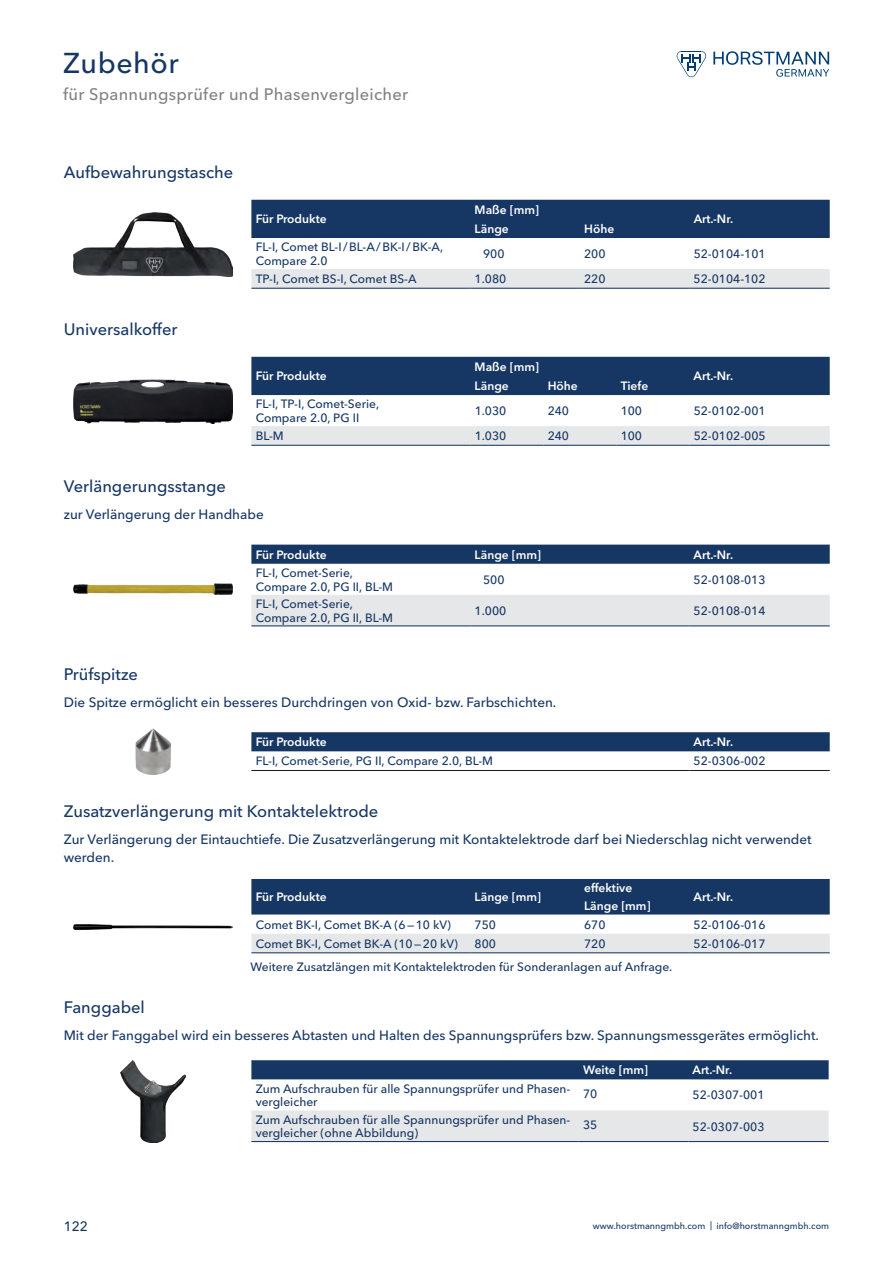
<style>
.page{position:relative;width:893px;height:1263px;background:#fff}
.page>*{position:absolute;margin:0;border:0;box-sizing:border-box;transform-origin:0 0}
.Headline{font:500 28.5px "Avenir Next W1 G";letter-spacing:.02em;color:#163764}
.Zwischenüberschrifte{font:500 16.5px "Avenir Next W1 G";color:#163764}
.Subtitel{font:500 16.5px "Avenir Next W1 G";letter-spacing:.015em;color:#808285}
.Fließtext{font:500 13.5px/18px "Avenir Next W1 G";color:#163764}
.Tabelle_-_Text{font:500 12px/13.5px "Avenir Next W1 G";color:#163764}
.Headline_-_weiß{font:600 12px/18px "Avenir Next W1 G";color:#fff}
.Tabelle_-_Artikelnum{font:500 12px "Avenir Next W1 G";color:#163764}
.Kleingedrucktes{font:500 12px "Avenir Next W1 G";color:#163764}
.t1{font:500 9px "Avenir Next W1 G";color:#163764}
</style>
<div class="page">
<svg style="left:677px;top:51px;width:29px;height:26px"></svg>
<svg style="left:713px;top:51px;width:116px;height:26px"></svg>
<img style="left:73px;top:379px;width:160px;height:45px">
<div style="left:251px;top:357px;width:579px;height:38px;background:#163764"></div>
<div style="left:251px;top:426px;width:579px;height:19px;background:#e6e7e9"></div>
<hr style="left:251px;top:445px;width:219px;height:1px;background:#163764">
<hr style="left:470px;top:445px;width:73px;height:1px;background:#163764">
<hr style="left:543px;top:445px;width:73px;height:1px;background:#163764">
<hr style="left:616px;top:445px;width:73px;height:1px;background:#163764">
<hr style="left:689px;top:445px;width:141px;height:1px;background:#163764">
<img style="left:73px;top:584px;width:160px;height:10px">
<div style="left:251px;top:545px;width:579px;height:19px;background:#163764"></div>
<div style="left:251px;top:595px;width:579px;height:30px;background:#e6e7e9"></div>
<hr style="left:251px;top:625px;width:219px;height:1px;background:#163764">
<hr style="left:470px;top:625px;width:219px;height:1px;background:#163764">
<hr style="left:689px;top:625px;width:141px;height:1px;background:#163764">
<div style="left:251px;top:732px;width:579px;height:19px;background:#163764"></div>
<hr style="left:251px;top:770px;width:438px;height:1px;background:#231f20">
<hr style="left:689px;top:770px;width:141px;height:1px;background:#231f20">
<img style="left:135px;top:728px;width:36px;height:47px">
<img style="left:73px;top:924px;width:160px;height:6px">
<div style="left:251px;top:879px;width:579px;height:35px;background:#163764"></div>
<div style="left:251px;top:934px;width:579px;height:18px;background:#e6e7e9"></div>
<hr style="left:251px;top:952px;width:219px;height:1px;background:#163764">
<hr style="left:470px;top:952px;width:110px;height:1px;background:#163764">
<hr style="left:580px;top:952px;width:109px;height:1px;background:#163764">
<hr style="left:689px;top:952px;width:141px;height:1px;background:#163764">
<img style="left:120px;top:1060px;width:66px;height:82px">
<div style="left:251px;top:1060px;width:578px;height:19px;background:#163764"></div>
<div style="left:251px;top:1110px;width:578px;height:31px;background:#e6e7e9"></div>
<hr style="left:251px;top:1141px;width:328px;height:1px;background:#163764">
<hr style="left:579px;top:1141px;width:109px;height:1px;background:#163764">
<hr style="left:688px;top:1141px;width:141px;height:1px;background:#163764">
<img style="left:73px;top:212px;width:160px;height:64px">
<div style="left:251px;top:200px;width:579px;height:38px;background:#163764"></div>
<div style="left:251px;top:269px;width:579px;height:19px;background:#e6e7e9"></div>
<hr style="left:251px;top:288px;width:219px;height:1px;background:#163764">
<hr style="left:470px;top:288px;width:110px;height:1px;background:#163764">
<hr style="left:580px;top:288px;width:109px;height:1px;background:#163764">
<hr style="left:689px;top:288px;width:141px;height:1px;background:#163764">
<p class="Headline" style="left:63px;top:40px;width:117px">Zubehör</p>
<p class="Subtitel" style="left:63px;top:81px;width:346px">für Spannungsprüfer und Phasenvergleicher</p>
<p class="Zwischenüberschrifte" style="left:64px;top:159px;width:171px">Aufbewahrungstasche</p>
<p class="Zwischenüberschrifte" style="left:64px;top:316px;width:115px">Universalkoffer</p>
<p class="Headline_-_weiß" style="left:256px;top:209px;width:73px">Für Produkte</p>
<p class="Headline_-_weiß" style="left:475px;top:200px;width:66px">Maße [mm]</p>
<p class="Headline_-_weiß" style="left:475px;top:219px;width:36px">Länge</p>
<p class="Headline_-_weiß" style="left:584px;top:219px;width:32px">Höhe</p>
<p class="Headline_-_weiß" style="left:694px;top:209px;width:41px">Art.-Nr.</p>
<p class="Tabelle_-_Text" style="left:256px;top:239px;width:189px">FL-I, Comet BL-I/BL-A/BK-I/BK-A,<br>Compare 2.0</p>
<p class="Tabelle_-_Text" style="left:483px;top:246px;width:23px">900</p>
<p class="Tabelle_-_Text" style="left:584px;top:246px;width:23px">200</p>
<p class="Tabelle_-_Artikelnum" style="left:694px;top:244px;width:73px">52-0104-101</p>
<p class="Tabelle_-_Text" style="left:256px;top:271px;width:162px">TP-I, Comet BS-I, Comet BS-A</p>
<p class="Tabelle_-_Text" style="left:475px;top:271px;width:33px">1.080</p>
<p class="Tabelle_-_Text" style="left:584px;top:271px;width:23px">220</p>
<p class="Tabelle_-_Artikelnum" style="left:694px;top:269px;width:73px">52-0104-102</p>
<p class="Headline_-_weiß" style="left:256px;top:366px;width:73px">Für Produkte</p>
<p class="Headline_-_weiß" style="left:475px;top:357px;width:66px">Maße [mm]</p>
<p class="Headline_-_weiß" style="left:475px;top:376px;width:36px">Länge</p>
<p class="Headline_-_weiß" style="left:548px;top:376px;width:32px">Höhe</p>
<p class="Headline_-_weiß" style="left:621px;top:376px;width:29px">Tiefe</p>
<p class="Headline_-_weiß" style="left:694px;top:366px;width:41px">Art.-Nr.</p>
<p class="Tabelle_-_Text" style="left:256px;top:396px;width:125px">FL-I, TP-I, Comet-Serie,<br>Compare 2.0, PG II</p>
<p class="Tabelle_-_Text" style="left:475px;top:403px;width:33px">1.030</p>
<p class="Tabelle_-_Text" style="left:548px;top:403px;width:23px">240</p>
<p class="Tabelle_-_Text" style="left:621px;top:403px;width:23px">100</p>
<p class="Tabelle_-_Artikelnum" style="left:694px;top:401px;width:73px">52-0102-001</p>
<p class="Tabelle_-_Text" style="left:256px;top:428px;width:30px">BL-M</p>
<p class="Tabelle_-_Text" style="left:475px;top:428px;width:33px">1.030</p>
<p class="Tabelle_-_Text" style="left:548px;top:428px;width:23px">240</p>
<p class="Tabelle_-_Text" style="left:621px;top:428px;width:23px">100</p>
<p class="Tabelle_-_Artikelnum" style="left:694px;top:426px;width:73px">52-0102-005</p>
<p class="Zwischenüberschrifte" style="left:64px;top:473px;width:164px">Verlängerungsstange</p>
<p class="Fließtext" style="left:64px;top:504px;width:201px">zur Verlängerung der Handhabe</p>
<p class="Headline_-_weiß" style="left:256px;top:544px;width:73px">Für Produkte</p>
<p class="Headline_-_weiß" style="left:475px;top:544px;width:68px">Länge [mm]</p>
<p class="Headline_-_weiß" style="left:694px;top:544px;width:41px">Art.-Nr.</p>
<p class="Tabelle_-_Text" style="left:256px;top:565px;width:99px">FL-I, Comet-Serie,</p>
<p class="Tabelle_-_Text" style="left:256px;top:578px;width:139px">Compare 2.0, PG II, BL-M</p>
<p class="Tabelle_-_Text" style="left:483px;top:572px;width:23px">500</p>
<p class="Tabelle_-_Artikelnum" style="left:694px;top:570px;width:73px">52-0108-013</p>
<p class="Tabelle_-_Text" style="left:256px;top:596px;width:99px">FL-I, Comet-Serie,</p>
<p class="Tabelle_-_Text" style="left:256px;top:610px;width:139px">Compare 2.0, PG II, BL-M</p>
<p class="Tabelle_-_Text" style="left:475px;top:603px;width:33px">1.000</p>
<p class="Tabelle_-_Artikelnum" style="left:694px;top:601px;width:73px">52-0108-014</p>
<p class="Zwischenüberschrifte" style="left:64px;top:661px;width:76px">Prüfspitze</p>
<p class="Fließtext" style="left:64px;top:692px;width:494px">Die Spitze ermöglicht ein besseres Durchdringen von Oxid- bzw. Farbschichten.</p>
<p class="Headline_-_weiß" style="left:256px;top:732px;width:73px">Für Produkte</p>
<p class="Headline_-_weiß" style="left:694px;top:732px;width:41px">Art.-Nr.</p>
<p class="Tabelle_-_Text" style="left:256px;top:753px;width:239px">FL-I, Comet-Serie, PG II, Compare 2.0, BL-M</p>
<p class="Tabelle_-_Artikelnum" style="left:694px;top:752px;width:73px">52-0306-002</p>
<p class="Zwischenüberschrifte" style="left:64px;top:798px;width:316px">Zusatzverlängerung mit Kontaktelektrode</p>
<p class="Fließtext" style="left:64px;top:829px;width:749px">Zur Verlängerung der Eintauchtiefe. Die Zusatzverlängerung mit Kontaktelektrode darf bei Niederschlag nicht verwendet werden.</p>
<p class="Headline_-_weiß" style="left:256px;top:887px;width:73px">Für Produkte</p>
<p class="Headline_-_weiß" style="left:475px;top:887px;width:68px">Länge [mm]</p>
<p class="Headline_-_weiß" style="left:584px;top:878px;width:68px">effektive<br>Länge [mm]</p>
<p class="Headline_-_weiß" style="left:694px;top:887px;width:41px">Art.-Nr.</p>
<p class="Tabelle_-_Text" style="left:256px;top:916px;width:197px">Comet BK-I, Comet BK-A (6—10 kV)</p>
<p class="Tabelle_-_Text" style="left:475px;top:916px;width:23px">750</p>
<p class="Tabelle_-_Text" style="left:584px;top:916px;width:23px">670</p>
<p class="Tabelle_-_Artikelnum" style="left:694px;top:915px;width:73px">52-0106-016</p>
<p class="Tabelle_-_Text" style="left:256px;top:936px;width:204px">Comet BK-I, Comet BK-A (10—20 kV)</p>
<p class="Tabelle_-_Text" style="left:475px;top:936px;width:23px">800</p>
<p class="Tabelle_-_Text" style="left:584px;top:936px;width:23px">720</p>
<p class="Tabelle_-_Artikelnum" style="left:694px;top:934px;width:73px">52-0106-017</p>
<p class="Kleingedrucktes" style="left:250px;top:957px;width:423px">Weitere Zusatzlängen mit Kontaktelektroden für Sonderanlagen auf Anfrage.</p>
<p class="Zwischenüberschrifte" style="left:64px;top:994px;width:83px">Fanggabel</p>
<p class="Fließtext" style="left:64px;top:1025px;width:757px">Mit der Fanggabel wird ein besseres Abtasten und Halten des Spannungsprüfers bzw. Spannungsmessgerätes ermöglicht.</p>
<p class="Headline_-_weiß" style="left:583px;top:1060px;width:66px">Weite [mm]</p>
<p class="Headline_-_weiß" style="left:693px;top:1060px;width:41px">Art.-Nr.</p>
<p class="Tabelle_-_Text" style="left:256px;top:1081px;width:316px">Zum Aufschrauben für alle Spannungsprüfer und Phasen&shy;vergleicher</p>
<p class="Tabelle_-_Text" style="left:583px;top:1085px;width:16px">70</p>
<p class="Tabelle_-_Artikelnum" style="left:693px;top:1086px;width:73px">52-0307-001</p>
<p class="Tabelle_-_Text" style="left:256px;top:1112px;width:316px">Zum Aufschrauben für alle Spannungsprüfer und Phasen&shy;vergleicher (ohne Abbildung)</p>
<p class="Tabelle_-_Text" style="left:583px;top:1117px;width:16px">35</p>
<p class="Tabelle_-_Artikelnum" style="left:693px;top:1117px;width:73px">52-0307-003</p>
<p class="Fließtext" style="left:64px;top:1216px;width:26px">122</p>
<p class="t1" style="left:593px;top:1218px;width:238px">www.horstmanngmbh.com | info@horstmanngmbh.com</p>
</div>
